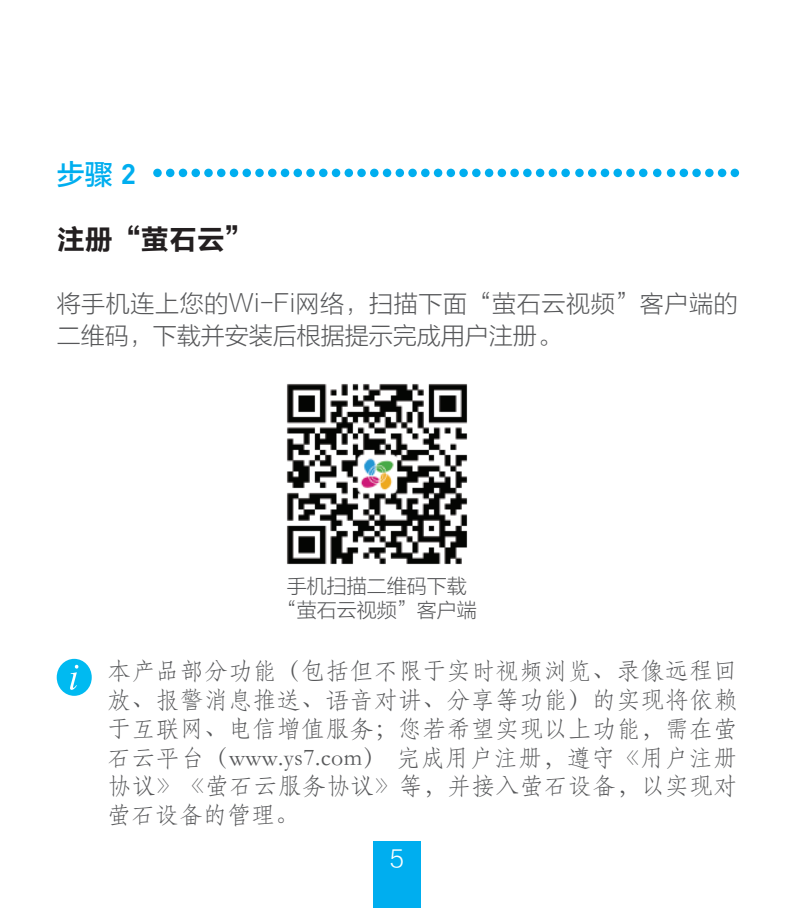
<style>
.page{position:relative;width:794px;height:908px;background:#fff}
.page>*{position:absolute;margin:0;border:0;box-sizing:border-box;transform-origin:0 0}
.t1{font:28px "FZLTCHJW GB1 0";color:#231f20}
.t2{font:28px "FZLTZHK GBK1 0";color:#00aeef}
.t3{font:24px/28.8px "ST Fangsong";letter-spacing:.01em;color:#57585a;text-align:justify}
.t4{font:24px/32px "FZLTXHJW GB1 0";letter-spacing:.025em;color:#57585a}
.t5{font:24px "FZLTXHK GBK1 0";color:#fff}
.t6{font:20px/24px "FZLTXHJW GB1 0";color:#57585a;text-align:center}
.s1{font-family:"DIN Pro";font-weight:700}
</style>
<div class="page">
<div style="left:373px;top:841px;width:48px;height:66px;background:#00aeef"></div>
<img style="left:287px;top:384px;width:180px;height:181px">
<div style="left:57px;top:658px;width:35px;height:37px;background:#00baf1;border-radius:50%"></div>
<svg style="left:70px;top:664px;width:8px;height:25px"></svg>
<svg style="left:153px;top:168px;width:9px;height:9px"></svg>
<div style="left:166px;top:168px;width:8px;height:9px;background:#00aeef;border-radius:50%"></div>
<div style="left:179px;top:168px;width:8px;height:9px;background:#00aeef;border-radius:50%"></div>
<div style="left:191px;top:168px;width:9px;height:9px;background:#00aeef;border-radius:50%"></div>
<svg style="left:204px;top:168px;width:9px;height:9px"></svg>
<div style="left:217px;top:168px;width:8px;height:9px;background:#00aeef;border-radius:50%"></div>
<div style="left:230px;top:168px;width:8px;height:9px;background:#00aeef;border-radius:50%"></div>
<div style="left:242px;top:168px;width:9px;height:9px;background:#00aeef;border-radius:50%"></div>
<svg style="left:255px;top:168px;width:9px;height:9px"></svg>
<div style="left:268px;top:168px;width:8px;height:9px;background:#00aeef;border-radius:50%"></div>
<div style="left:281px;top:168px;width:8px;height:9px;background:#00aeef;border-radius:50%"></div>
<div style="left:293px;top:168px;width:9px;height:9px;background:#00aeef;border-radius:50%"></div>
<svg style="left:306px;top:168px;width:9px;height:9px"></svg>
<div style="left:319px;top:168px;width:8px;height:9px;background:#00aeef;border-radius:50%"></div>
<div style="left:332px;top:168px;width:8px;height:9px;background:#00aeef;border-radius:50%"></div>
<div style="left:344px;top:168px;width:9px;height:9px;background:#00aeef;border-radius:50%"></div>
<svg style="left:357px;top:168px;width:9px;height:9px"></svg>
<div style="left:370px;top:168px;width:8px;height:9px;background:#00aeef;border-radius:50%"></div>
<div style="left:383px;top:168px;width:8px;height:9px;background:#00aeef;border-radius:50%"></div>
<div style="left:395px;top:168px;width:9px;height:9px;background:#00aeef;border-radius:50%"></div>
<svg style="left:408px;top:168px;width:9px;height:9px"></svg>
<div style="left:421px;top:168px;width:8px;height:9px;background:#00aeef;border-radius:50%"></div>
<div style="left:434px;top:168px;width:8px;height:9px;background:#00aeef;border-radius:50%"></div>
<div style="left:446px;top:168px;width:9px;height:9px;background:#00aeef;border-radius:50%"></div>
<svg style="left:459px;top:168px;width:9px;height:9px"></svg>
<div style="left:472px;top:168px;width:8px;height:9px;background:#00aeef;border-radius:50%"></div>
<div style="left:485px;top:168px;width:8px;height:9px;background:#00aeef;border-radius:50%"></div>
<div style="left:497px;top:168px;width:9px;height:9px;background:#00aeef;border-radius:50%"></div>
<svg style="left:510px;top:168px;width:9px;height:9px"></svg>
<div style="left:523px;top:168px;width:8px;height:9px;background:#00aeef;border-radius:50%"></div>
<div style="left:536px;top:168px;width:8px;height:9px;background:#00aeef;border-radius:50%"></div>
<div style="left:548px;top:168px;width:9px;height:9px;background:#00aeef;border-radius:50%"></div>
<div style="left:561px;top:168px;width:9px;height:9px;background:#00aeef;border-radius:50%"></div>
<svg style="left:575px;top:168px;width:9px;height:9px"></svg>
<div style="left:588px;top:168px;width:8px;height:9px;background:#00aeef;border-radius:50%"></div>
<div style="left:601px;top:168px;width:8px;height:9px;background:#00aeef;border-radius:50%"></div>
<div style="left:613px;top:168px;width:9px;height:9px;background:#00aeef;border-radius:50%"></div>
<svg style="left:626px;top:168px;width:9px;height:9px"></svg>
<div style="left:639px;top:168px;width:8px;height:9px;background:#00aeef;border-radius:50%"></div>
<div style="left:653px;top:168px;width:8px;height:9px;background:#00aeef;border-radius:50%"></div>
<div style="left:667px;top:168px;width:8px;height:9px;background:#00aeef;border-radius:50%"></div>
<div style="left:679px;top:168px;width:9px;height:9px;background:#00aeef;border-radius:50%"></div>
<svg style="left:692px;top:168px;width:9px;height:9px"></svg>
<div style="left:705px;top:168px;width:8px;height:9px;background:#00aeef;border-radius:50%"></div>
<div style="left:718px;top:168px;width:8px;height:9px;background:#00aeef;border-radius:50%"></div>
<div style="left:730px;top:168px;width:9px;height:9px;background:#00aeef;border-radius:50%"></div>
<p class="t2" style="left:57px;top:159px;width:81px">步骤 <span class="s1">2</span></p>
<p class="t1" style="left:57px;top:224px;width:198px">注册“萤石云”</p>
<p class="t4" style="left:57px;top:287px;width:682px">将手机连上您的Wi- Fi网络，扫描下面“萤石云视频”客户端的二维码，下载并安装后根据提示完成用户注册。</p>
<p class="t6" style="left:277px;top:574px;width:201px">手机扫描二维码下载“萤石云视频”客户端</p>
<p class="t3" style="left:107px;top:655px;width:632px">本产品部分功能（包括但不限于实时视频浏览、录像远程回放、报警消息推送、语音对讲、分享等功能）的实现将依赖于互联网、电信增值服务；您若希望实现以上功能，需在萤石云平台（www.ys7.com） 完成用户注册，遵守《用户注册协议》《萤石云服务协议》等，并接入萤石设备，以实现对萤石设备的管理。</p>
<p class="t5" style="left:390px;top:845px;width:16px">5</p>
</div>
